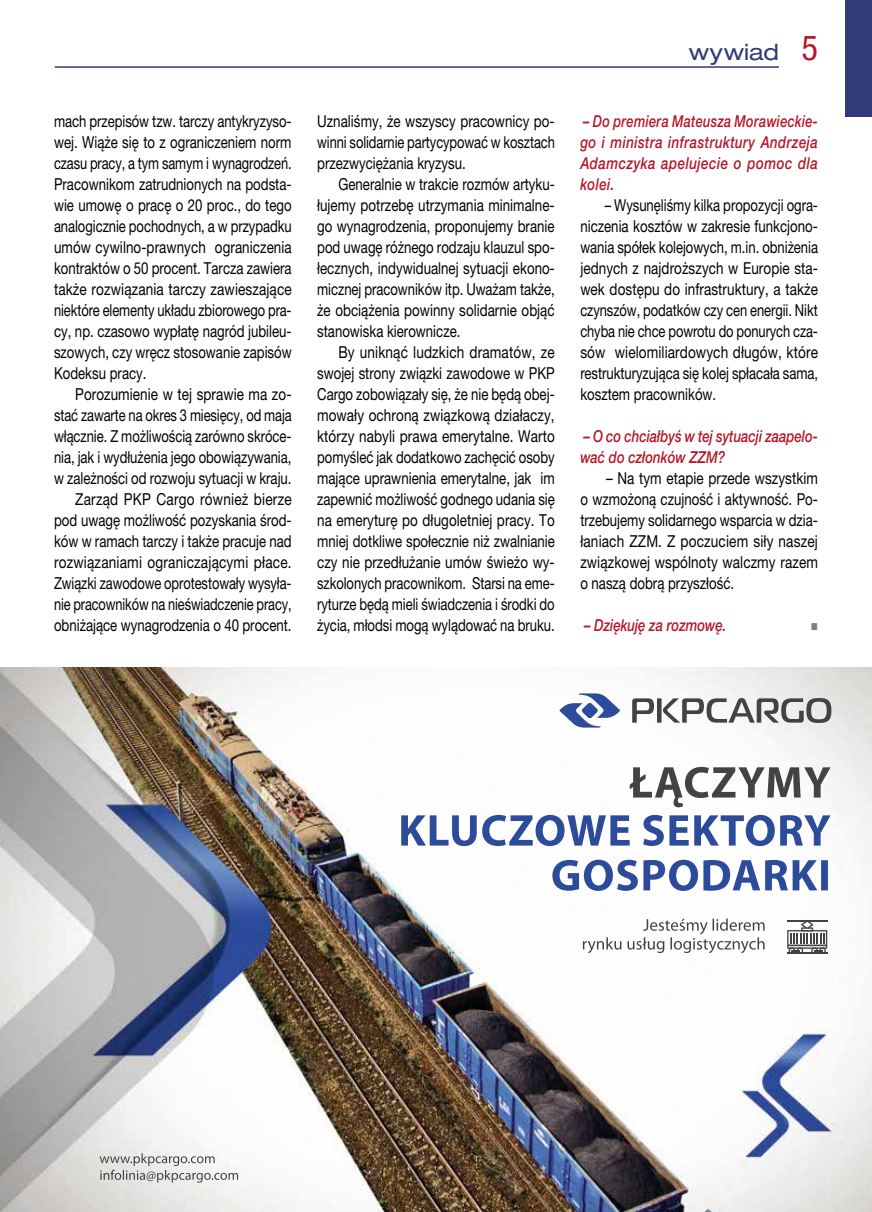
<style>
.page{position:relative;width:872px;height:1212px;background:#fff}
.page>*{position:absolute;margin:0;border:0;box-sizing:border-box;transform-origin:0 0}
.t1{font:expanded 22.5px "Helvetica Neue LT Pro";color:#303c78}
.t2{font:16.5px/21px "Helvetica Neue LT Pro";color:#000;text-align:justify;scale:.82 1}
.t3{font:16.5px/21px "Helvetica Neue LT Pro";color:#000;text-align:justify;scale:.79 1}
.t4{font:16.5px/21px "Helvetica Neue LT Pro";color:#000;text-align:justify;scale:.8 1}
.t5{font:italic 500 16.5px/21px "Helvetica Neue LT Pro";color:#b51729;text-align:justify;scale:.78 1}
.t6{font:16.5px/21px "Helvetica Neue LT Pro";color:#000;text-align:justify;scale:.81 1}
.t7{font:italic 500 16.5px/21px "Helvetica Neue LT Pro";color:#b51729;scale:.8 1}
.t8{font:12px "Wingdings";color:#7d7d7d;scale:.8 1}
.s1{font-stretch:condensed;font-size:34.5px;color:#b51729}
</style>
<div class="page">
<div style="left:845px;top:0;width:27px;height:117px;background:#303c78"></div>
<hr style="left:55px;top:66px;width:724px;height:2px;background:#303c78">
<img style="left:0;top:668px;width:872px;height:544px">
<svg style="left:54px;top:1153px;width:184px;height:29px"></svg>
<svg style="left:559px;top:693px;width:61px;height:34px"></svg>
<svg style="left:632px;top:698px;width:199px;height:25px"></svg>
<svg style="left:552px;top:860px;width:276px;height:31px"></svg>
<svg style="left:401px;top:815px;width:429px;height:31px"></svg>
<svg style="left:630px;top:767px;width:200px;height:40px"></svg>
<svg style="left:787px;top:921px;width:40px;height:32px"></svg>
<hr style="left:787px;top:953px;width:40px;height:1px;background:#434343">
<svg style="left:583px;top:918px;width:181px;height:35px"></svg>
<p class="t3" style="left:54px;top:111px;width:302px">mach przepisów tzw. tarczy antykryzyso&shy;wej. Wiąże się to z ograniczeniem norm czasu pracy, a tym samym i wynagrodzeń.<br>Pracownikom zatrudnionych na podsta&shy;wie umowę o pracę o 20 proc., do tego analogicznie pochodnych, a w przypadku umów cywilno-prawnych ograniczenia kontraktów o 50 procent. Tarcza zawiera także rozwiązania tarczy zawieszające niektóre elementy układu zbiorowego pra&shy;cy, np. czasowo wypłatę nagród jubileu&shy;szowych, czy wręcz stosowanie zapisów Kodeksu pracy.</p>
<p class="t2" style="left:54px;top:384px;width:291px;text-align:right">Porozumienie w tej sprawie ma zo&shy;stać zawarte na okres 3 miesięcy, od maja włącznie. Z możliwością zarówno skróce&shy;nia, jak i wydłużenia jego obowiązywania, w zależności od rozwoju sytuacji w kraju.<br>Zarząd PKP Cargo również bierze pod uwagę możliwość pozyskania środ&shy;ków w ramach tarczy i także pracuje nad rozwiązaniami ograniczającymi płace.<br>Związki zawodowe oprotestowały wysyła&shy;nie pracowników na nieświadczenie pracy, obniżające wynagrodzenia o 40 procent.</p>
<p class="t6" style="left:317px;top:111px;width:295px">Uznaliśmy, że wszyscy pracownicy po&shy;winni solidarnie partycypować w kosztach przezwyciężania kryzysu.</p>
<p class="t4" style="left:317px;top:174px;width:298px;text-indent:21px">Generalnie w trakcie rozmów artyku&shy;łujemy potrzebę utrzymania minimalne&shy;go wynagrodzenia, proponujemy branie pod uwagę różnego rodzaju klauzul spo&shy;łecznych, indywidualnej sytuacji ekono&shy;micznej pracowników itp. Uważam także, że obciążenia powinny solidarnie objąć stanowiska kierownicze.</p>
<p class="t2" style="left:317px;top:342px;width:291px;text-indent:21px">By uniknąć ludzkich dramatów, ze swojej strony związki zawodowe w PKP Cargo zobowiązały się, że nie będą obej&shy;mowały ochroną związkową działaczy, którzy nabyli prawa emerytalne. Warto pomyśleć jak dodatkowo zachęcić osoby mające uprawnienia emerytalne, jak im zapewnić możliwość godnego udania się na emeryturę po długoletniej pracy. To mniej dotkliwe społecznie niż zwalnianie czy nie przedłużanie umów świeżo wy&shy;szkolonych pracownikom. Starsi na eme&shy;ryturze będą mieli świadczenia i środki do życia, młodsi mogą wylądować na bruku.</p>
<h1 class="t1" style="left:688px;top:37px;width:131px">wywiad <span class="s1">5</span></h1>
<p class="t5" style="left:580px;top:111px;width:306px">– Do premiera Mateusza Morawieckie&shy;go i ministra infrastruktury Andrzeja Adamczyka apelujecie o pomoc dla kolei.</p>
<p class="t3" style="left:580px;top:195px;width:302px;text-indent:24px">– Wysunęliśmy kilka propozycji ogra&shy;niczenia kosztów w zakresie funkcjono&shy;wania spółek kolejowych, m.in. obniżenia jednych z najdroższych w Europie sta&shy;wek dostępu do infrastruktury, a także czynszów, podatków czy cen energii. Nikt chyba nie chce powrotu do ponurych cza&shy;sów wielomiliardowych długów, które restrukturyzująca się kolej spłacała sama, kosztem pracowników.</p>
<p class="t7" style="left:580px;top:426px;width:298px">– O co chciałbyś w tej sytuacji zaapelo&shy;wać do członków ZZM?</p>
<p class="t2" style="left:580px;top:468px;width:291px;text-indent:26px">– Na tym etapie przede wszystkim o wzmożoną czujność i aktywność. Po&shy;trzebujemy solidarnego wsparcia w dzia&shy;łaniach ZZM. Z poczuciem siły naszej związkowej wspólnoty walczmy razem o naszą dobrą przyszłość.</p>
<p class="t7" style="left:584px;top:615px;width:180px">– Dziękuję za rozmowę.</p>
<p class="t8" style="left:810px;top:621px;width:10px">■</p>
</div>
